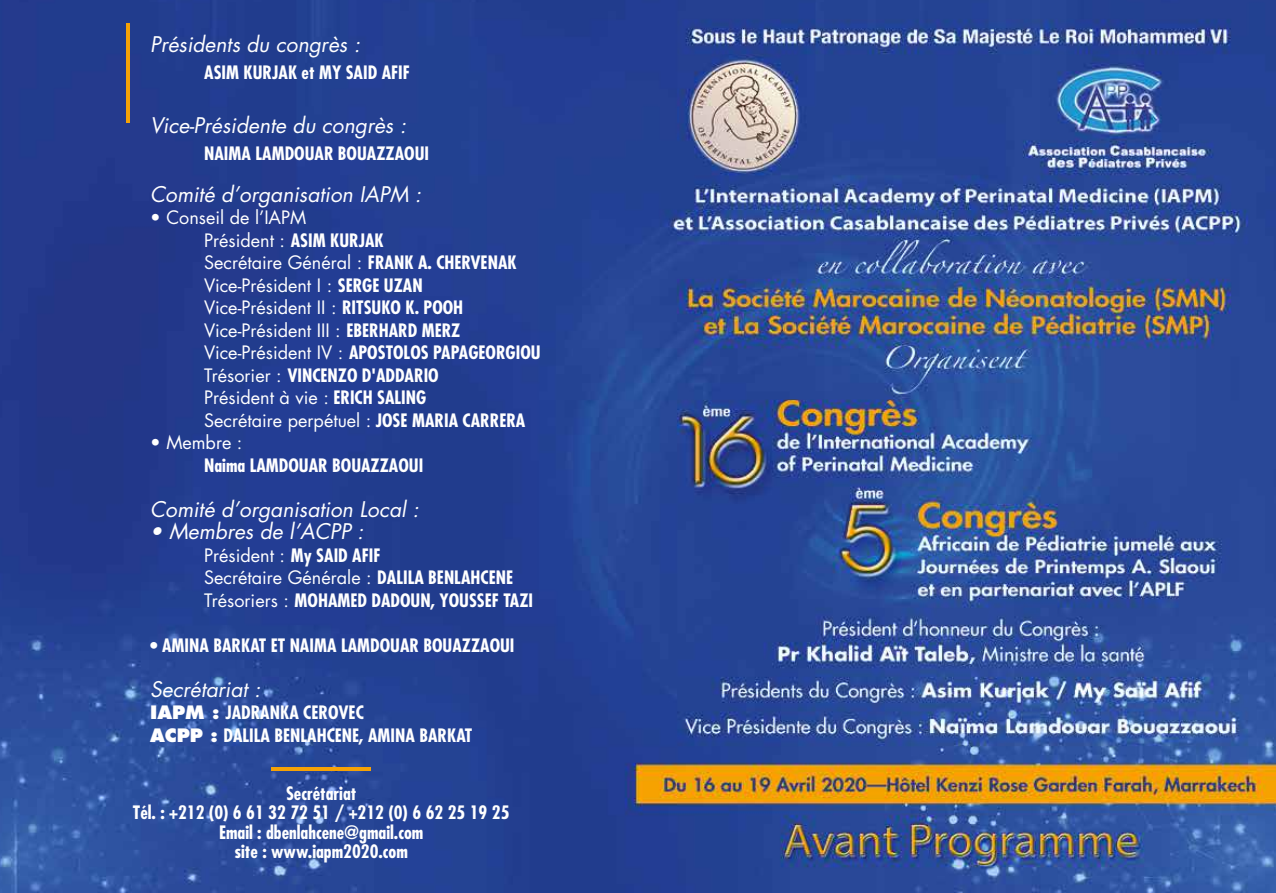
<style>
.page{position:relative;width:1276px;height:893px;background:#fff}
.page>*{position:absolute;margin:0;border:0;box-sizing:border-box;transform-origin:0 0}
.t1{font:italic 21px "Futura";color:#fff}
.t2{font:700 condensed 18px/22.5px "Futura";color:#fff}
.t3{font:18px/22.5px "Futura";color:#fff}
.s1{font-weight:700;font-stretch:condensed}
.s2{font-weight:400;font-stretch:normal}
.s3{font-weight:800;font-stretch:normal}
</style>
<div class="page">
<img style="left:0;top:0;width:1276px;height:893px">
<hr style="left:126px;top:23px;width:3px;height:100px;background:#f6a206">
<hr style="left:271px;top:767px;width:100px;height:3px;background:#f6a206">
<p class="t1" style="left:150px;top:29px;width:212px">Présidents du congrès :</p>
<p class="t2" style="left:204px;top:61px;width:207px">ASIM KURJAK et MY SAID AFIF</p>
<p class="t1" style="left:150px;top:110px;width:258px">Vice-Présidente du congrès :</p>
<p class="t2" style="left:204px;top:142px;width:226px">NAIMA LAMDOUAR BOUAZZAOUI</p>
<p class="t1" style="left:150px;top:179px;width:273px">Comité d’organisation IAPM :</p>
<p class="t3" style="left:204px;top:206px;width:338px;text-indent:-54px">• Conseil de l’IAPM<br>Président : <span class="s1">ASIM KURJAK<br></span>Secrétaire Général : <span class="s1">FRANK A. CHERVENAK </span>Vice-Président I : <span class="s1">SERGE UZAN<br></span>Vice-Président II : <span class="s1">RITSUKO K. POOH </span>Vice-Président III : <span class="s1">EBERHARD MERZ </span>Vice-Président IV : <span class="s1">APOSTOLOS PAPAGEORGIOU </span>Trésorier : <span class="s1">VINCENZO D'ADDARIO<br></span>Président à vie : <span class="s1">ERICH SALING<br></span>Secrétaire perpétuel : <span class="s1">JOSE MARIA CARRERA</span></p>
<p class="t3" style="left:150px;top:431px;width:94px">• Membre :</p>
<p class="t2" style="left:204px;top:453px;width:221px">Naima LAMDOUAR BOUAZZAOUI</p>
<p class="t1" style="left:150px;top:494px;width:270px">Comité d’organisation Local :</p>
<p class="t1" style="left:150px;top:517px;width:215px">• Membres de l’ACPP :</p>
<p class="t2" style="left:204px;top:543px;width:330px"><span class="s2">Président :</span> My SAID AFIF<br><span class="s2">Secrétaire Générale :</span> DALILA BENLAHCENE<br><span class="s2">Trésoriers :</span> MOHAMED DADOUN, YOUSSEF TAZI</p>
<p class="t2" style="left:150px;top:633px;width:366px">• AMINA BARKAT ET NAIMA LAMDOUAR BOUAZZAOUI</p>
<p class="t1" style="left:150px;top:674px;width:112px">Secrétariat :</p>
<p class="t2" style="left:150px;top:701px;width:324px"><span class="s3">IAPM :</span> JADRANKA CEROVEC<br><span class="s3">ACPP :</span> DALILA BENLAHCENE, AMINA BARKAT</p>
<p class="t2" style="left:133px;top:783px;width:378px;line-height:19.5px;text-align:center">Secrétariat<br>Tél. : +212 (0) 6 61 32 72 51 / +212 (0) 6 62 25 19 25<br>Email : dbenlahcene@gmail.com<br>site : www.iapm2020.com</p>
</div>
